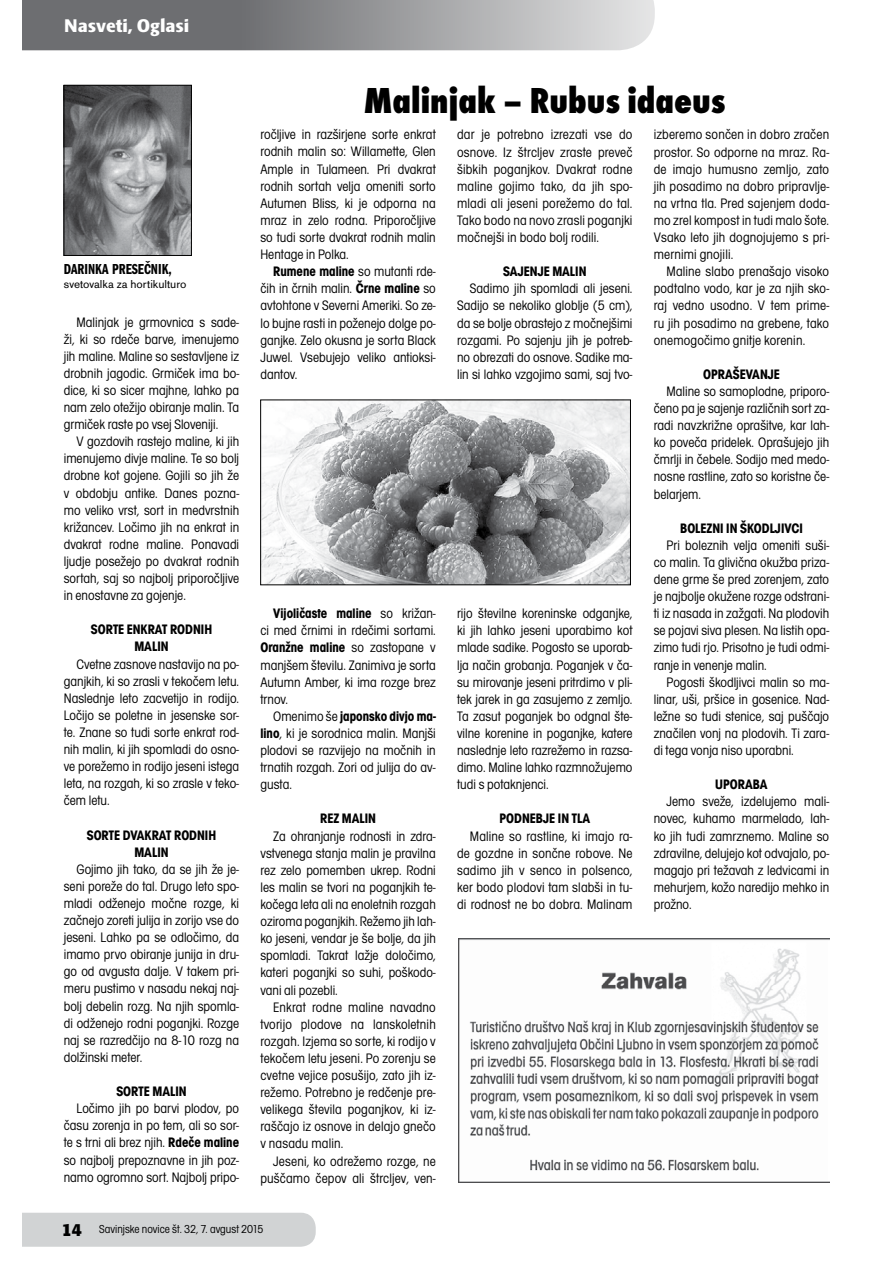
<style>
.page{position:relative;width:893px;height:1263px;background:#fff}
.page>*{position:absolute;margin:0;border:0;box-sizing:border-box;transform-origin:0 0}
.t1{font:37.5px "Futura TEE Extr Bold Cond";color:#000}
.t2{font:18px "Skoda Sans Black CE";color:#fff}
.t3{font:15px "Franklin Got Itc TEE Demi Comp";color:#000}
.t4{font:condensed 14.25px/17.1px "Avant Gar Got Itc TEE";color:#000;text-align:justify}
.t5{font:700 condensed 14.25px/17.1px "Avant Gar Got Itc TEE";color:#000;text-align:center}
.t6{font:condensed 12px "Avant Gar Got Itc TEE";color:#000}
.t7{font:12px "Accius TEE";color:#000}
.s1{font-weight:700}
.s2{font-family:"Skoda Sans";font-weight:900;font-stretch:normal;font-size:18px}
</style>
<div class="page">
<svg style="left:22px;top:0;width:633px;height:50px;background:#949597"></svg>
<div style="left:22px;top:1213px;width:294px;height:34px;background:#d1d3d4"></div>
<img style="left:66px;top:87px;width:124px;height:167px">
<div style="left:64px;top:85px;width:128px;height:171px;border:1px solid #000"></div>
<img style="left:262px;top:402px;width:367px;height:181px">
<div style="left:260px;top:400px;width:371px;height:185px;border:1px solid #000"></div>
<img style="left:458px;top:938px;width:371px;height:244px">
<p class="t2" style="left:64px;top:15px;width:127px">Nasveti, Oglasi</p>
<p class="t3" style="left:64px;top:260px;width:109px">DARINKA PRESEČNIK,</p>
<p class="t7" style="left:64px;top:277px;width:124px">svetovalka za hortikulturo</p>
<p class="t4" style="left:64px;top:313px;width:177px;text-indent:13px">Malinjak je grmovnica s sade&shy;ži, ki so rdeče barve, imenujemo jih maline. Maline so sestavljene iz drobnih jagodic. Grmiček ima bo&shy;dice, ki so sicer majhne, lahko pa nam zelo otežijo obiranje malin. Ta grmiček raste po vsej Sloveniji.</p>
<p class="t4" style="left:64px;top:433px;width:177px;text-indent:13px">V gozdovih rastejo maline, ki jih imenujemo divje maline. Te so bolj drobne kot gojene. Gojili so jih že v obdobju antike. Danes pozna&shy;mo veliko vrst, sort in medvrstnih križancev. Ločimo jih na enkrat in dvakrat rodne maline. Ponavadi ljudje posežejo po dvakrat rodnih sortah, saj so najbolj priporočljive in enostavne za gojenje.</p>
<p class="t5" style="left:91px;top:621px;width:123px">SORTE ENKRAT RODNIH<br>MALIN</p>
<p class="t4" style="left:64px;top:655px;width:177px;text-indent:13px">Cvetne zasnove nastavijo na po&shy;ganjkih, ki so zrasli v tekočem letu.<br>Naslednje leto zacvetijo in rodijo.<br>Ločijo se poletne in jesenske sor&shy;te. Znane so tudi sorte enkrat rod&shy;nih malin, ki jih spomladi do osno&shy;ve porežemo in rodijo jeseni istega leta, na rozgah, ki so zrasle v teko&shy;čem letu.</p>
<p class="t5" style="left:87px;top:826px;width:131px">SORTE DVAKRAT RODNIH<br>MALIN</p>
<p class="t4" style="left:64px;top:861px;width:177px;text-indent:13px">Gojimo jih tako, da se jih že je&shy;seni poreže do tal. Drugo leto spo&shy;mladi odženejo močne rozge, ki začnejo zoreti julija in zorijo vse do jeseni. Lahko pa se odločimo, da imamo prvo obiranje junija in dru&shy;go od avgusta dalje. V takem pri&shy;meru pustimo v nasadu nekaj naj&shy;bolj debelin rozg. Na njih spomla&shy;di odženejo rodni poganjki. Rozge naj se razredčijo na 8-10 rozg na dolžinski meter.</p>
<p class="t5" style="left:116px;top:1083px;width:72px">SORTE MALIN</p>
<p class="t4" style="left:64px;top:1100px;width:177px;text-indent:13px">Ločimo jih po barvi plodov, po času zorenja in po tem, ali so sor&shy;te s trni ali brez njih. <span class="s1">Rdeče maline </span>so najbolj prepoznavne in jih poz&shy;namo ogromno sort. Najbolj pripo-</p>
<h1 class="t1" style="left:364px;top:80px;width:363px">Malinjak – Rubus idaeus</h1>
<p class="t4" style="left:260px;top:126px;width:177px">ročljive in razširjene sorte enkrat rodnih malin so: Willamette, Glen Ample in Tulameen. Pri dvakrat rodnih sortah velja omeniti sorto Autumen Bliss, ki je odporna na mraz in zelo rodna. Priporočljive so tudi sorte dvakrat rodnih malin Hentage in Polka.</p>
<p class="t4" style="left:260px;top:263px;width:177px;text-indent:13px"><span class="s1">Rumene maline</span> so mutanti rde&shy;čih in črnih malin. <span class="s1">Črne maline</span> so avtohtone v Severni Ameriki. So ze&shy;lo bujne rasti in poženejo dolge po&shy;ganjke. Zelo okusna je sorta Black Juwel. Vsebujejo veliko antioksi&shy;dantov.</p>
<p class="t4" style="left:260px;top:605px;width:177px;text-indent:13px"><span class="s1">Vijoličaste maline</span> so križan&shy;ci med črnimi in rdečimi sortami.<br><span class="s1">Oranžne maline</span> so zastopane v manjšem številu. Zanimiva je sorta Autumn Amber, ki ima rozge brez trnov.</p>
<p class="t4" style="left:260px;top:708px;width:177px;text-indent:13px">Omenimo še <span class="s1">japonsko divjo ma&shy;lino</span>, ki je sorodnica malin. Manjši plodovi se razvijejo na močnih in trnatih rozgah. Zori od julija do av&shy;gusta.</p>
<p class="t5" style="left:320px;top:810px;width:57px">REZ MALIN</p>
<p class="t4" style="left:260px;top:827px;width:177px;text-indent:13px">Za ohranjanje rodnosti in zdra&shy;vstvenega stanja malin je pravilna rez zelo pomemben ukrep. Rodni les malin se tvori na poganjkih te&shy;kočega leta ali na enoletnih rozgah oziroma poganjkih. Režemo jih lah&shy;ko jeseni, vendar je še bolje, da jih spomladi. Takrat lažje določimo, kateri poganjki so suhi, poškodo&shy;vani ali pozebli.</p>
<p class="t4" style="left:260px;top:998px;width:177px;text-indent:13px">Enkrat rodne maline navadno tvorijo plodove na lanskoletnih rozgah. Izjema so sorte, ki rodijo v tekočem letu jeseni. Po zorenju se cvetne vejice posušijo, zato jih iz&shy;režemo. Potrebno je redčenje pre&shy;velikega števila poganjkov, ki iz&shy;raščajo iz osnove in delajo gnečo v nasadu malin.</p>
<p class="t4" style="left:260px;top:1152px;width:177px;text-align:right">Jeseni, ko odrežemo rozge, ne puščamo čepov ali štrcljev, ven-</p>
<p class="t4" style="left:457px;top:126px;width:177px">dar je potrebno izrezati vse do osnove. Iz štrcljev zraste preveč šibkih poganjkov. Dvakrat rodne maline gojimo tako, da jih spo&shy;mladi ali jeseni porežemo do tal.<br>Tako bodo na novo zrasli poganjki močnejši in bodo bolj rodili.</p>
<p class="t5" style="left:503px;top:263px;width:85px">SAJENJE MALIN</p>
<p class="t4" style="left:457px;top:280px;width:177px;text-indent:13px">Sadimo jih spomladi ali jeseni.<br>Sadijo se nekoliko globlje (5 cm), da se bolje obrastejo z močnejšimi rozgami. Po sajenju jih je potreb&shy;no obrezati do osnove. Sadike ma&shy;lin si lahko vzgojimo sami, saj tvo-</p>
<p class="t4" style="left:457px;top:605px;width:177px">rijo številne koreninske odganjke, ki jih lahko jeseni uporabimo kot mlade sadike. Pogosto se uporab&shy;lja način grobanja. Poganjek v ča&shy;su mirovanje jeseni pritrdimo v pli&shy;tek jarek in ga zasujemo z zemljo.<br>Ta zasut poganjek bo odgnal šte&shy;vilne korenine in poganjke, katere naslednje leto razrežemo in razsa&shy;dimo. Maline lahko razmnožujemo tudi s potaknjenci.</p>
<p class="t5" style="left:500px;top:810px;width:92px">PODNEBJE IN TLA</p>
<p class="t4" style="left:457px;top:827px;width:177px;text-indent:13px">Maline so rastline, ki imajo ra&shy;de gozdne in sončne robove. Ne sadimo jih v senco in polsenco, ker bodo plodovi tam slabši in tu&shy;di rodnost ne bo dobra. Malinam</p>
<p class="t4" style="left:654px;top:126px;width:177px">izberemo sončen in dobro zračen prostor. So odporne na mraz. Ra&shy;de imajo humusno zemljo, zato jih posadimo na dobro pripravlje&shy;na vrtna tla. Pred sajenjem doda&shy;mo zrel kompost in tudi malo šote.<br>Vsako leto jih dognojujemo s pri&shy;mernimi gnojili.</p>
<p class="t4" style="left:654px;top:263px;width:177px;text-indent:13px">Maline slabo prenašajo visoko podtalno vodo, kar je za njih sko&shy;raj vedno usodno. V tem prime&shy;ru jih posadimo na grebene, tako onemogočimo gnitje korenin.</p>
<p class="t5" style="left:703px;top:365px;width:78px">OPRAŠEVANJE</p>
<p class="t4" style="left:654px;top:383px;width:177px;text-indent:13px">Maline so samoplodne, priporo&shy;čeno pa je sajenje različnih sort za&shy;radi navzkrižne oprašitve, kar lah&shy;ko poveča pridelek. Oprašujejo jih čmrlji in čebele. Sodijo med medo&shy;nosne rastline, zato so koristne če&shy;belarjem.</p>
<p class="t5" style="left:680px;top:519px;width:124px">BOLEZNI IN ŠKODLJIVCI</p>
<p class="t4" style="left:654px;top:537px;width:177px;text-indent:13px">Pri boleznih velja omeniti suši&shy;co malin. Ta glivična okužba priza&shy;dene grme še pred zorenjem, zato je najbolje okužene rozge odstrani&shy;ti iz nasada in zažgati. Na plodovih se pojavi siva plesen. Na listih opa&shy;zimo tudi rjo. Prisotno je tudi odmi&shy;ranje in venenje malin.</p>
<p class="t4" style="left:654px;top:673px;width:177px;text-indent:13px">Pogosti škodljivci malin so ma&shy;linar, uši, pršice in gosenice. Nad&shy;ležne so tudi stenice, saj puščajo značilen vonj na plodovih. Ti zara&shy;di tega vonja niso uporabni.</p>
<p class="t5" style="left:715px;top:776px;width:54px">UPORABA</p>
<p class="t4" style="left:654px;top:793px;width:177px;text-indent:13px">Jemo sveže, izdelujemo mali&shy;novec, kuhamo marmelado, lah&shy;ko jih tudi zamrznemo. Maline so zdravilne, delujejo kot odvajalo, po&shy;magajo pri težavah z ledvicami in mehurjem, kožo naredijo mehko in prožno.</p>
<p class="t6" style="left:62px;top:1222px;width:203px"><span class="s2">14</span> Savinjske novice št. 32, 7. avgust 2015</p>
</div>
